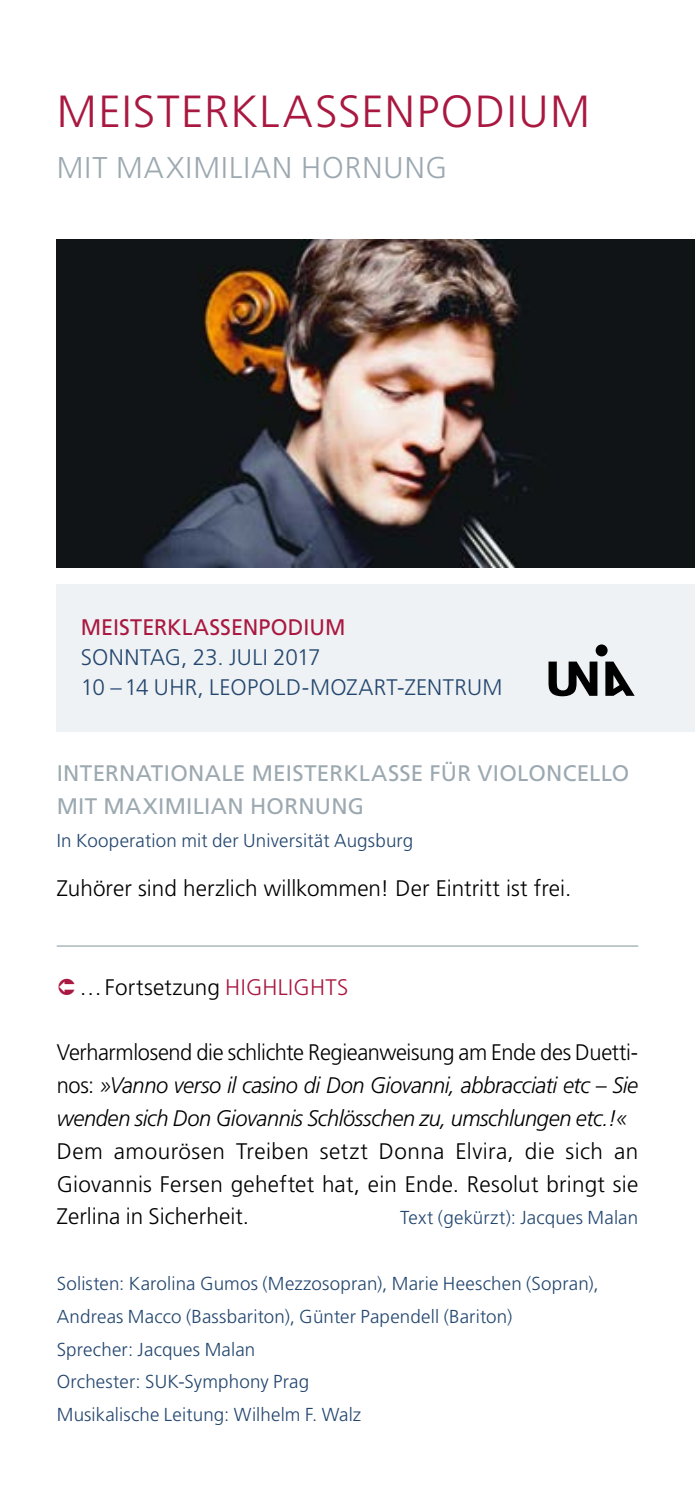
<style>
.page{position:relative;width:695px;height:1489px;background:#fff}
.page>*{position:absolute;margin:0;border:0;box-sizing:border-box;transform-origin:0 0}
.t1{font:300 45px "Frutiger";letter-spacing:.035em;color:#a91840}
.t2{font:300 30px "Frutiger";letter-spacing:.035em;color:#9ca9b1}
.t3{font:300 22.5px/32.8px "Frutiger";letter-spacing:.005em;color:#000;text-align:justify}
.t4{font:italic 300 22.5px/32.8px "Frutiger";letter-spacing:-.02em;color:#000;text-align:justify}
.t5{font:22.5px/32.8px "Frutiger";letter-spacing:.015em;color:#9ca9b1}
.t6{font:300 22.5px/30px "Frutiger";letter-spacing:.015em;color:#24476f}
.t7{font:22.5px "Frutiger";color:#a91840;scale:.96 1}
.t8{font:300 18.75px/32.8px "Frutiger";letter-spacing:.01em;color:#24476f}
.s1{color:#a91840}
.s2{font-style:normal}
</style>
<div class="page">
<div style="left:57px;top:584px;width:637px;height:148px;background:#eff2f4"></div>
<img style="left:57px;top:240px;width:637px;height:327px">
<svg style="left:548px;top:644px;width:86px;height:52px"></svg>
<hr style="left:57px;top:945px;width:581px;height:1px;background:#9ca9b1">
<h1 class="t1" style="left:57px;top:86px;width:535px">MEISTERKLASSENPODIUM</h1>
<h2 class="t2" style="left:57px;top:150px;width:392px">MIT MAXIMILIAN HORNUNG</h2>
<p class="t7" style="left:81px;top:613px;width:277px">MEISTERKLASSENPODIUM</p>
<p class="t6" style="left:81px;top:642px;width:423px">SONNTAG, 23. JULI 2017<br>10 –14 UHR, LEOPOLD-MOZART-ZENTRUM</p>
<p class="t5" style="left:57px;top:757px;width:574px">INTERNATIONALE MEISTERKLASSE FÜR VIOLONCELLO<br>MIT MAXIMILIAN HORNUNG</p>
<p class="t8" style="left:57px;top:824px;width:358px">In Kooperation mit der Universität Augsburg</p>
<p class="t3" style="left:57px;top:872px;width:516px">Zuhörer sind herzlich willkommen! Der Eintritt ist frei.</p>
<p class="t3" style="left:80px;top:970px;width:270px">…Fortsetzung <span class="s1">HIGHLIGHTS</span></p>
<p class="t4" style="left:57px;top:1035px;width:583px"><span class="s2">Verharmlosend die schlichte Regieanweisung am Ende des Duetti&shy;nos:</span> »Vanno verso il casino di Don Giovanni, abbracciati etc – Sie wenden sich Don Giovannis Schlösschen zu, umschlungen etc.!«</p>
<p class="t3" style="left:57px;top:1134px;width:583px">Dem amourösen Treiben setzt Donna Elvira, die sich an Giovannis Fersen geheftet hat, ein Ende. Resolut bringt sie Zerlina in Sicherheit.</p>
<p class="t8" style="left:400px;top:1201px;width:240px">Text (gekürzt): Jacques Malan</p>
<p class="t8" style="left:57px;top:1266px;width:543px">Solisten: Karolina Gumos (Mezzosopran), Marie Heeschen (Sopran), Andreas Macco (Bassbariton), Günter Papendell (Bariton)<br>Sprecher: Jacques Malan<br>Orchester: SUK-Symphony Prag<br>Musikalische Leitung: Wilhelm F. Walz</p>
</div>
